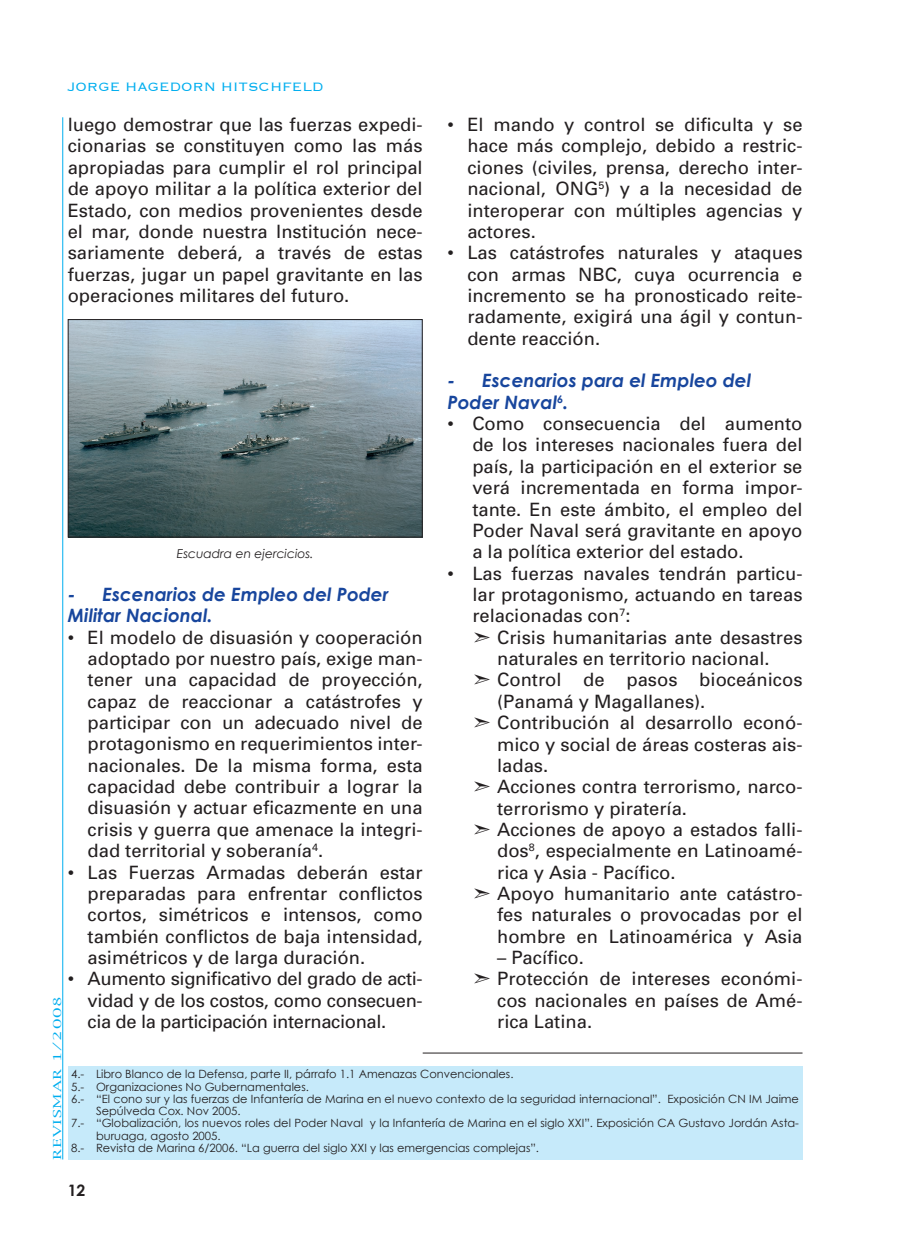
<style>
.page{position:relative;width:905px;height:1252px;background:#fff}
.page>*{position:absolute;margin:0;border:0;box-sizing:border-box;transform-origin:0 0}
.t1{font:18.38px/21.3px "Univers";color:#231f20;text-align:justify}
.t2{font:italic 700 18.38px/21.3px "Century Gothic";color:#18469d}
.t3{font:300 15.75px "Copperplate";color:#00aeef}
.t4{font:700 15.75px "Century Gothic";color:#231f20}
.t5{font:italic 12.25px "Century Gothic";color:#231f20}
.t6{font:11.38px "Century Gothic";color:#231f20}
.t7{font:10.5px "New York";letter-spacing:.05em;color:#00aeef;scale:1.5 1}
.s1{font-family:"MS Mincho"}
</style>
<div class="page">
<hr style="left:62px;top:117px;width:1px;height:1042px;background:#00aeef">
<hr style="left:422px;top:1052px;width:380px;height:1px;background:#231f20">
<div style="left:68px;top:1066px;width:734px;height:93px;background:#c6eafa"></div>
<img style="left:70px;top:321px;width:350px;height:214px">
<div style="left:68px;top:319px;width:354px;height:218px;border:1px solid #231f20"></div>
<p class="t3" style="left:68px;top:77px;width:257px">JORGE HAGEDORN HITSCHFELD</p>
<p class="t1" style="left:68px;top:114px;width:356px">luego demostrar que las fuerzas expedi&shy;cionarias se constituyen como las más apropiadas para cumplir el rol principal de apoyo militar a la política exterior del Estado, con medios provenientes desde el mar, donde nuestra Institución nece&shy;sariamente deberá, a través de estas fuerzas, jugar un papel gravitante en las operaciones militares del futuro.</p>
<p class="t1" style="left:467px;top:114px;width:336px;text-indent:-20px">• El mando y control se dificulta y se hace más complejo, debido a restric&shy;ciones (civiles, prensa, derecho inter&shy;nacional, ONG<sup>5</sup>) y a la necesidad de interoperar con múltiples agencias y actores.</p>
<p class="t1" style="left:467px;top:242px;width:336px;text-indent:-20px">• Las catástrofes naturales y ataques con armas NBC, cuya ocurrencia e incremento se ha pronosticado reite&shy;radamente, exigirá una ágil y contun&shy;dente reacción.</p>
<p class="t2" style="left:447px;top:369px;width:305px">- Escenarios para el Empleo del<br>Poder Naval<sup>6</sup>.</p>
<p class="t1" style="left:472px;top:413px;width:331px;text-indent:-25px">• Como consecuencia del aumento de los intereses nacionales fuera del país, la participación en el exterior se verá incrementada en forma impor&shy;tante. En este ámbito, el empleo del Poder Naval será gravitante en apoyo a la política exterior del estado.</p>
<p class="t1" style="left:447px;top:562px;width:356px">• Las fuerzas navales tendrán particu-</p>
<p class="t1" style="left:472px;top:584px;width:331px">lar protagonismo, actuando en tareas</p>
<p class="t1" style="left:472px;top:605px;width:159px">relacionadas con<sup>7</sup>:</p>
<p class="t1" style="left:472px;top:626px;width:331px"><span class="s1">➣</span> Crisis humanitarias ante desastres</p>
<p class="t1" style="left:497px;top:648px;width:274px">naturales en territorio nacional.</p>
<p class="t1" style="left:472px;top:669px;width:331px"><span class="s1">➣</span> Control de pasos bioceánicos</p>
<p class="t1" style="left:497px;top:691px;width:210px">(Panamá y Magallanes).</p>
<p class="t1" style="left:472px;top:712px;width:331px"><span class="s1">➣</span> Contribución al desarrollo econó-</p>
<p class="t1" style="left:497px;top:733px;width:307px">mico y social de áreas costeras ais-</p>
<p class="t1" style="left:497px;top:755px;width:53px">ladas.</p>
<p class="t1" style="left:472px;top:776px;width:331px"><span class="s1">➣</span> Acciones contra terrorismo, narco-</p>
<p class="t1" style="left:497px;top:797px;width:191px">terrorismo y piratería.</p>
<p class="t1" style="left:472px;top:819px;width:331px"><span class="s1">➣</span> Acciones de apoyo a estados falli-</p>
<p class="t1" style="left:497px;top:840px;width:307px">dos<sup>8</sup>, especialmente en Latinoamé-</p>
<p class="t1" style="left:497px;top:861px;width:180px">rica y Asia - Pacífico.</p>
<p class="t1" style="left:472px;top:883px;width:331px"><span class="s1">➣</span> Apoyo humanitario ante catástro-</p>
<p class="t1" style="left:497px;top:904px;width:307px">fes naturales o provocadas por el</p>
<p class="t1" style="left:497px;top:925px;width:307px">hombre en Latinoamérica y Asia</p>
<p class="t1" style="left:497px;top:947px;width:88px">– Pacífico.</p>
<p class="t1" style="left:472px;top:968px;width:331px"><span class="s1">➣</span> Protección de intereses económi-</p>
<p class="t1" style="left:497px;top:989px;width:307px">cos nacionales en países de Amé-</p>
<p class="t1" style="left:497px;top:1011px;width:96px">rica Latina.</p>
<p class="t5" style="left:177px;top:546px;width:138px">Escuadra en ejercicios.</p>
<p class="t2" style="left:68px;top:583px;width:322px">- Escenarios de Empleo del Poder<br>Militar Nacional.</p>
<p class="t1" style="left:88px;top:626px;width:336px;text-indent:-20px">• El modelo de disuasión y cooperación adoptado por nuestro país, exige man&shy;tener una capacidad de proyección, capaz de reaccionar a catástrofes y participar con un adecuado nivel de protagonismo en requerimientos inter&shy;nacionales. De la misma forma, esta capacidad debe contribuir a lograr la disuasión y actuar eficazmente en una crisis y guerra que amenace la integri&shy;dad territorial y soberanía<sup>4</sup>.</p>
<p class="t1" style="left:88px;top:861px;width:336px;text-indent:-20px">• Las Fuerzas Armadas deberán estar preparadas para enfrentar conflictos cortos, simétricos e intensos, como también conflictos de baja intensidad, asimétricos y de larga duración.</p>
<p class="t1" style="left:88px;top:968px;width:336px;text-indent:-20px">• Aumento significativo del grado de acti&shy;vidad y de los costos, como consecuen&shy;cia de la participación internacional.</p>
<p class="t7" style="left:51px;top:1159px;width:110px;rotate:-90deg">REVISMAR 1/2008</p>
<p class="t6" style="left:71px;top:1067px;width:443px">4.- Libro Blanco de la Defensa, parte II, párrafo 1.1 Amenazas Convencionales.</p>
<p class="t6" style="left:71px;top:1079px;width:239px">5.- Organizaciones No Gubernamentales.</p>
<p class="t6" style="left:71px;top:1091px;width:729px">6.- “El cono sur y las fuerzas de Infantería de Marina en el nuevo contexto de la seguridad internacional”. Exposición CN IM Jaime</p>
<p class="t6" style="left:96px;top:1104px;width:146px">Sepúlveda Cox. Nov 2005.</p>
<p class="t6" style="left:71px;top:1116px;width:729px">7.- “Globalización, los nuevos roles del Poder Naval y la Infantería de Marina en el siglo XXI”. Exposición CA Gustavo Jordán Asta-</p>
<p class="t6" style="left:96px;top:1128px;width:126px">buruaga, agosto 2005.</p>
<p class="t6" style="left:71px;top:1140px;width:469px">8.- Revista de Marina 6/2006. “La guerra del siglo XXI y las emergencias complejas”.</p>
<p class="t4" style="left:68px;top:1180px;width:19px">12</p>
</div>
